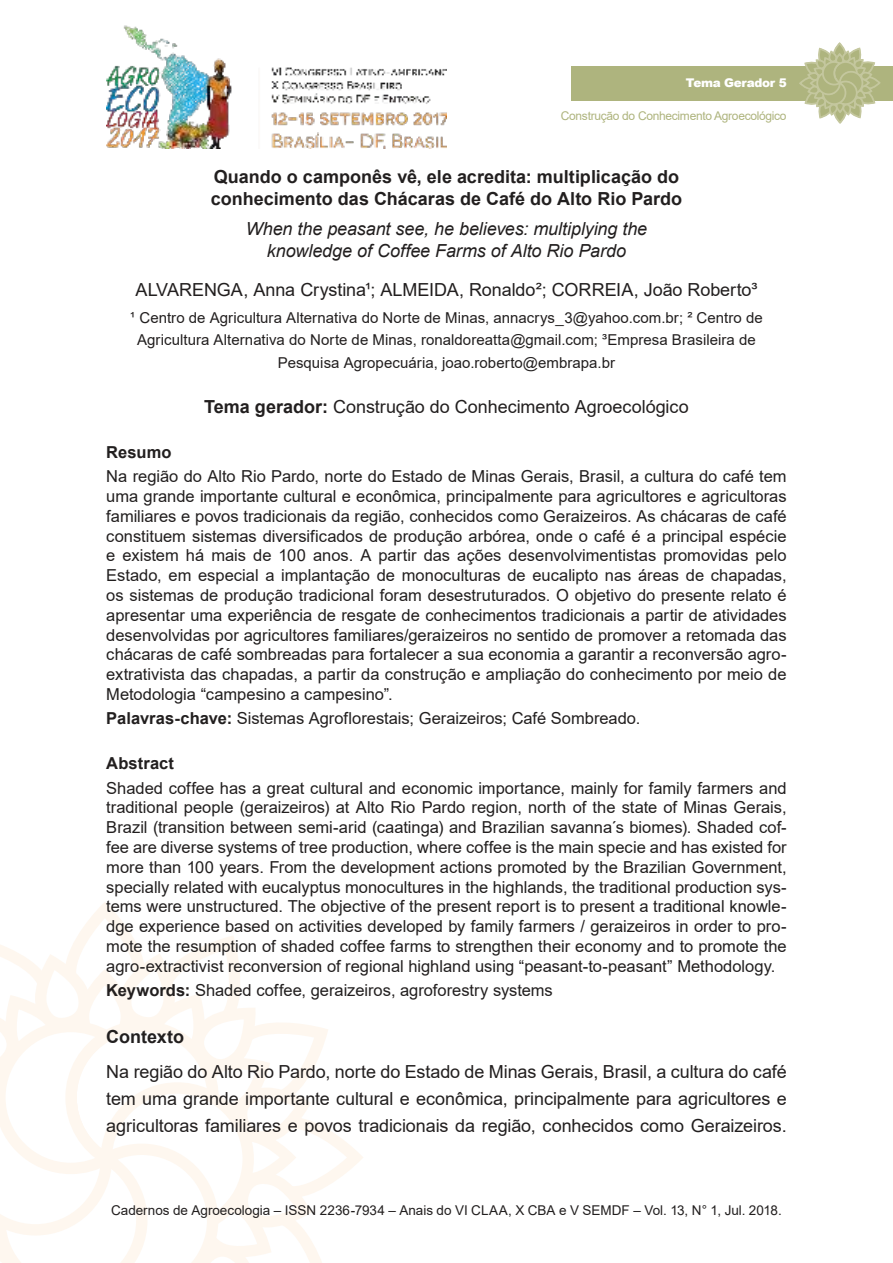
<style>
.page{position:relative;width:893px;height:1263px;background:#fff}
.page>*{position:absolute;margin:0;border:0;box-sizing:border-box;transform-origin:0 0}
.t1{font:18px/27px "Arial";letter-spacing:-.005em;color:#221f1f;text-align:justify}
.t2{font:700 18px/21.6px "Arial";color:#221f1f}
.t3{font:italic 18px/21.6px "Arial";letter-spacing:-.005em;color:#221f1f;text-align:center}
.t4{font:16.5px/19.8px "Arial";color:#221f1f;text-align:justify}
.t5{font:700 16.5px "Arial";letter-spacing:.005em;color:#221f1f}
.t6{font:15px/22.5px "Arial";letter-spacing:.005em;color:#221f1f;text-align:center}
.t7{font:13.5px "Arial";color:#221f1f}
.t8{font:12px "Arial";letter-spacing:-.025em;color:#aeb47e}
.t9{font:900 12px "Arial";letter-spacing:-.025em;color:#fff}
.s1{font-weight:700}
</style>
<div class="page">
<img style="left:106px;top:25px;width:340px;height:124px">
<svg style="left:0;top:910px;width:363px;height:353px"></svg>
<div style="left:571px;top:66px;width:322px;height:34px;background:#aeb47e"></div>
<svg style="left:798px;top:43px;width:83px;height:81px"></svg>
<p class="t9" style="left:686px;top:76px;width:102px">Tema Gerador 5</p>
<p class="t8" style="left:561px;top:112px;width:227px">Construção do Conhecimento Agroecológico</p>
<p class="t2" style="left:211px;top:168px;width:473px">Quando o camponês vê, ele acredita: multiplicação do conhecimento das Chácaras de Café do Alto Rio Pardo</p>
<p class="t3" style="left:246px;top:219px;width:403px">When the peasant see, he believes: multiplying the knowledge of Coffee Farms of Alto Rio Pardo</p>
<p class="t1" style="left:135px;top:278px;width:623px">ALVARENGA, Anna Crystina¹; ALMEIDA, Ronaldo²; CORREIA, João Roberto³</p>
<p class="t6" style="left:130px;top:308px;width:634px">¹ Centro de Agricultura Alternativa do Norte de Minas, annacrys_3@yahoo.com.br; ² Centro de<br>Agricultura Alternativa do Norte de Minas, ronaldoreatta@gmail.com; ³Empresa Brasileira de<br>Pesquisa Agropecuária, joao.roberto@embrapa.br</p>
<p class="t1" style="left:204px;top:395px;width:486px"><span class="s1">Tema gerador:</span> Construção do Conhecimento Agroecológico</p>
<p class="t5" style="left:106px;top:446px;width:67px">Resumo</p>
<p class="t4" style="left:106px;top:468px;width:682px">Na região do Alto Rio Pardo, norte do Estado de Minas Gerais, Brasil, a cultura do café tem uma grande importante cultural e econômica, principalmente para agricultores e agricultoras familiares e povos tradicionais da região, conhecidos como Geraizeiros. As chácaras de café constituem sistemas diversificados de produção arbórea, onde o café é a principal espécie e existem há mais de 100 anos. A partir das ações desenvolvimentistas promovidas pelo Estado, em especial a implantação de monoculturas de eucalipto nas áreas de chapadas, os sistemas de produção tradicional foram desestruturados. O objetivo do presente relato é apresentar uma experiência de resgate de conhecimentos tradicionais a partir de atividades desenvolvidas por agricultores familiares/geraizeiros no sentido de promover a retomada das chácaras de café sombreadas para fortalecer a sua economia a garantir a reconversão agro&shy;extrativista das chapadas, a partir da construção e ampliação do conhecimento por meio de Metodologia “campesino a campesino”.</p>
<p class="t4" style="left:106px;top:710px;width:535px"><span class="s1">Palavras-chave:</span> Sistemas Agroflorestais; Geraizeiros; Café Sombreado.</p>
<p class="t5" style="left:106px;top:757px;width:69px">Abstract</p>
<p class="t4" style="left:106px;top:779px;width:682px">Shaded coffee has a great cultural and economic importance, mainly for family farmers and traditional people (geraizeiros) at Alto Rio Pardo region, north of the state of Minas Gerais, Brazil (transition between semi-arid (caatinga) and Brazilian savanna´s biomes). Shaded cof&shy;fee are diverse systems of tree production, where coffee is the main specie and has existed for more than 100 years. From the development actions promoted by the Brazilian Government, specially related with eucalyptus monocultures in the highlands, the traditional production sys&shy;tems were unstructured. The objective of the present report is to present a traditional knowle&shy;dge experience based on activities developed by family farmers / geraizeiros in order to pro&shy;mote the resumption of shaded coffee farms to strengthen their economy and to promote the agro-extractivist reconversion of regional highland using “peasant-to-peasant” Methodology.</p>
<p class="t4" style="left:106px;top:981px;width:448px"><span class="s1">Keywords:</span> Shaded coffee, geraizeiros, agroforestry systems</p>
<p class="t2" style="left:106px;top:1027px;width:79px">Contexto</p>
<p class="t1" style="left:106px;top:1060px;width:682px">Na região do Alto Rio Pardo, norte do Estado de Minas Gerais, Brasil, a cultura do café tem uma grande importante cultural e econômica, principalmente para agricultores e agricultoras familiares e povos tradicionais da região, conhecidos como Geraizeiros.</p>
<p class="t7" style="left:111px;top:1205px;width:672px">Cadernos de Agroecologia – ISSN 2236-7934 – Anais do VI CLAA, X CBA e V SEMDF – Vol. 13, N° 1, Jul. 2018.</p>
</div>
